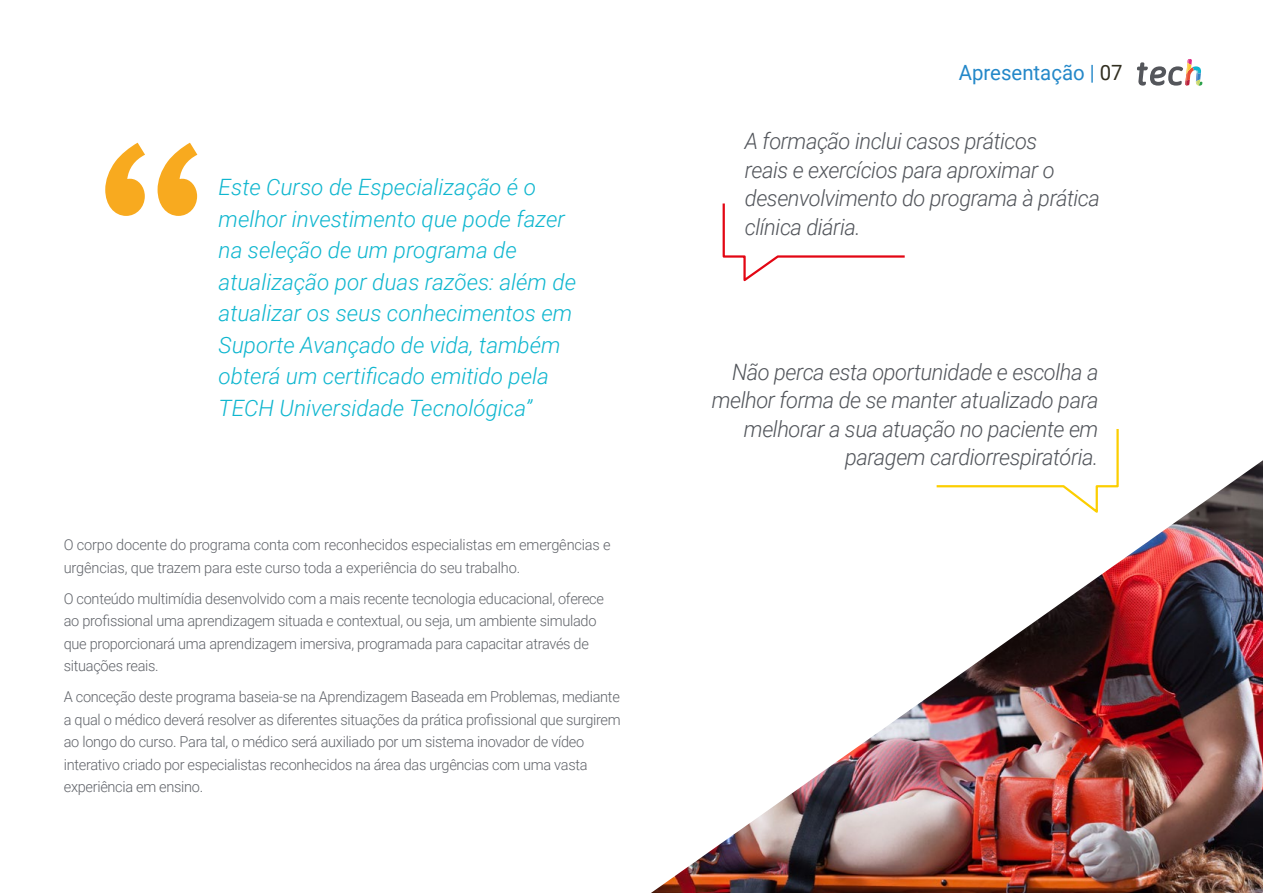
<style>
.page{position:relative;width:1263px;height:893px;background:#fff}
.page>*{position:absolute;margin:0;border:0;box-sizing:border-box;transform-origin:0 0}
.t1{font:italic 300 22.5px/28.5px "Roboto";letter-spacing:-.02em;color:#52555b;text-align:right}
.t2{font:italic 300 22.5px/31.5px "Roboto";color:#0fb6cf}
.t3{font:21px "Roboto";color:#2488c9}
.t4{font:300 15px/22.5px "Roboto";letter-spacing:-.02em;color:#61646a}
.s1{color:#2588c9}
.s2{color:#312e20}
</style>
<div class="page">
<svg style="left:105px;top:143px;width:92px;height:73px"></svg>
<svg style="left:1116px;top:429px;width:3px;height:31px"></svg>
<img style="left:651px;top:460px;width:612px;height:433px">
<svg style="left:722px;top:203px;width:183px;height:79px"></svg>
<svg style="left:1137px;top:59px;width:65px;height:27px"></svg>
<p class="t2" style="left:219px;top:171px;width:359px">Este Curso de Especialização é o melhor investimento que pode fazer na seleção de um programa de atualização por duas razões: além de atualizar os seus conhecimentos em Suporte Avançado de vida, também obterá um certificado emitido pela TECH Universidade Tecnológica”</p>
<p class="t4" style="left:64px;top:533px;width:548px">O corpo docente do programa conta com reconhecidos especialistas em emergências e urgências, que trazem para este curso toda a experiência do seu trabalho.</p>
<p class="t4" style="left:64px;top:587px;width:542px">O conteúdo multimídia desenvolvido com a mais recente tecnologia educacional, oferece ao profissional uma aprendizagem situada e contextual, ou seja, um ambiente simulado que proporcionará uma aprendizagem imersiva, programada para capacitar através de situações reais.</p>
<p class="t4" style="left:64px;top:685px;width:558px">A conceção deste programa baseia-se na Aprendizagem Baseada em Problemas, mediante a qual o médico deverá resolver as diferentes situações da prática profissional que surgirem ao longo do curso. Para tal, o médico será auxiliado por um sistema inovador de vídeo interativo criado por especialistas reconhecidos na área das urgências com uma vasta experiência em ensino.</p>
<h2 class="t3" style="left:959px;top:57px;width:165px">Apresentação <span class="s1">|</span> <span class="s2">07</span></h2>
<h1 class="t1" style="left:745px;top:126px;width:356px;text-align:left">A formação inclui casos práticos<br>reais e exercícios para aproximar o desenvolvimento do programa à prática clínica diária.</h1>
<h1 class="t1" style="left:712px;top:357px;width:388px">Não perca esta oportunidade e escolha a melhor forma de se manter atualizado para melhorar a sua atuação no paciente em paragem cardiorrespiratória.</h1>
</div>
